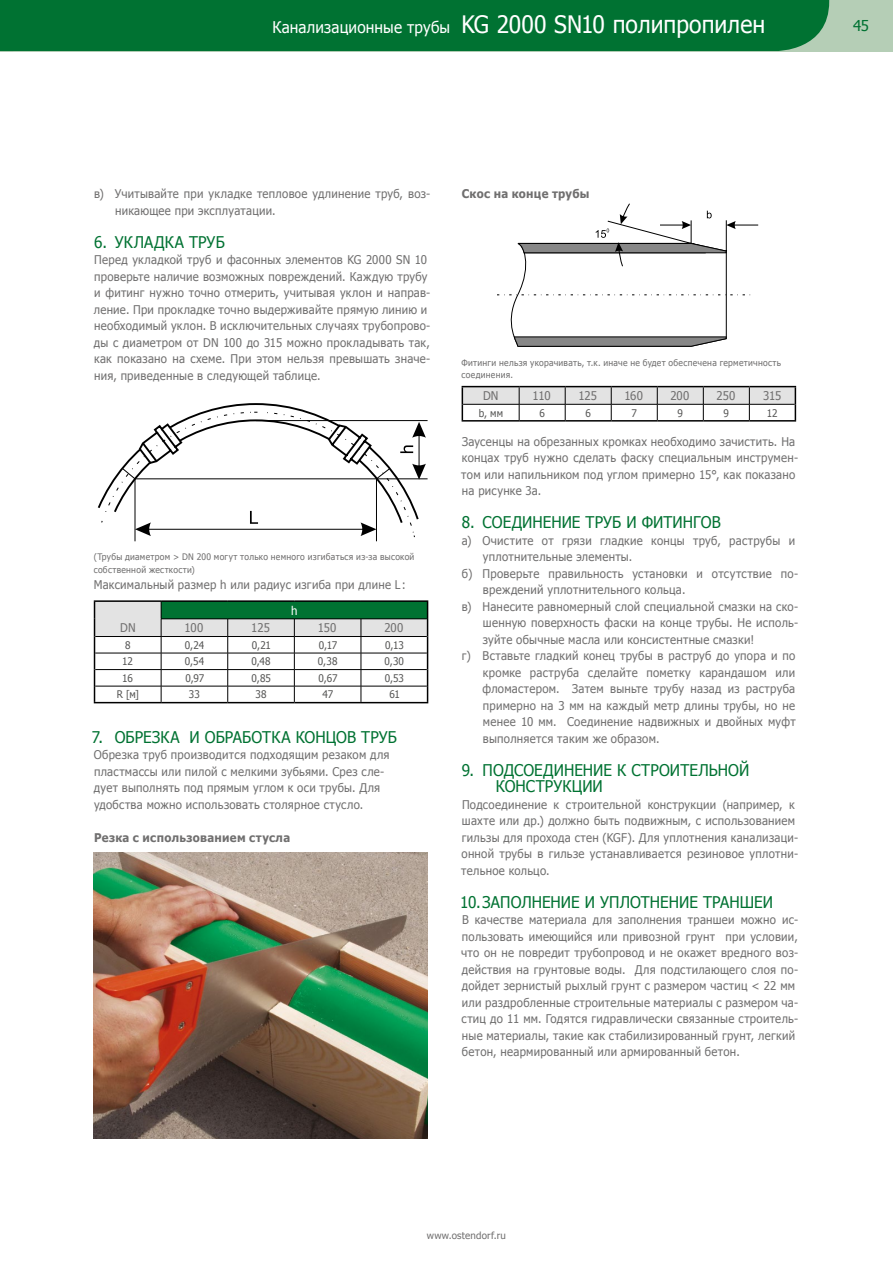
<style>
.page{position:relative;width:893px;height:1263px;background:#fff}
.page>*{position:absolute;margin:0;border:0;box-sizing:border-box;transform-origin:0 0}
.t1{font:24px "Tahoma";letter-spacing:.005em;color:#fff;scale:.95 1}
.t2{font:16.2px/16.5px "Tahoma";color:#007232;scale:.95 1}
.t3{font:15px "Tahoma";color:#007232}
.t4{font:12px/16.5px "Tahoma";letter-spacing:.025em;color:#706f6f;scale:.95 1}
.t5{font:700 12px "Tahoma";letter-spacing:.025em;color:#706f6f;scale:.95 1}
.t6{font:12px "Tahoma";color:#fff;scale:.95 1}
.t7{font:10.5px "Tahoma";letter-spacing:-.01em;color:#575756;scale:.95 1}
.t8{font:9.75px "Tahoma";letter-spacing:.02em;color:#706f6f}
.t9{font:9px/12.8px "Tahoma";letter-spacing:.03em;color:#706f6f;scale:.95 1}
.s1{font-size:16.2px}
</style>
<div class="page">
<hr style="left:256px;top:420px;width:172px;height:1px;background:#000">
<hr style="left:135px;top:478px;width:293px;height:1px;background:#000">
<svg style="left:97px;top:403px;width:329px;height:139px"></svg>
<hr style="left:94px;top:600px;width:67px;height:2px;background:#000">
<hr style="left:161px;top:600px;width:67px;height:2px;background:#000">
<hr style="left:228px;top:600px;width:66px;height:2px;background:#000">
<hr style="left:294px;top:600px;width:67px;height:2px;background:#000">
<hr style="left:361px;top:600px;width:67px;height:2px;background:#000">
<hr style="left:94px;top:702px;width:67px;height:1px;background:#000">
<hr style="left:161px;top:702px;width:67px;height:1px;background:#000">
<hr style="left:228px;top:702px;width:66px;height:1px;background:#000">
<hr style="left:294px;top:702px;width:67px;height:1px;background:#000">
<hr style="left:361px;top:702px;width:67px;height:1px;background:#000">
<svg style="left:94px;top:601px;width:334px;height:101px"></svg>
<hr style="left:361px;top:636px;width:66px;height:1px;background:#000">
<hr style="left:361px;top:653px;width:66px;height:1px;background:#000">
<hr style="left:361px;top:669px;width:66px;height:1px;background:#000">
<hr style="left:161px;top:618px;width:67px;height:1px;background:#000">
<hr style="left:228px;top:618px;width:66px;height:1px;background:#000">
<hr style="left:294px;top:618px;width:67px;height:1px;background:#000">
<hr style="left:361px;top:618px;width:66px;height:1px;background:#000">
<hr style="left:361px;top:686px;width:66px;height:1px;background:#000">
<img style="left:94px;top:852px;width:334px;height:287px">
<svg style="left:498px;top:203px;width:260px;height:144px"></svg>
<hr style="left:462px;top:420px;width:57px;height:2px;background:#000">
<hr style="left:703px;top:386px;width:46px;height:1px;background:#000">
<hr style="left:749px;top:386px;width:47px;height:1px;background:#000">
<svg style="left:462px;top:387px;width:334px;height:33px"></svg>
<hr style="left:519px;top:386px;width:46px;height:1px;background:#000">
<hr style="left:565px;top:386px;width:46px;height:1px;background:#000">
<hr style="left:611px;top:386px;width:46px;height:1px;background:#000">
<hr style="left:657px;top:386px;width:46px;height:1px;background:#000">
<hr style="left:519px;top:420px;width:46px;height:2px;background:#000">
<hr style="left:565px;top:420px;width:46px;height:2px;background:#000">
<hr style="left:611px;top:420px;width:46px;height:2px;background:#000">
<hr style="left:657px;top:420px;width:46px;height:2px;background:#000">
<hr style="left:703px;top:420px;width:46px;height:2px;background:#000">
<hr style="left:749px;top:420px;width:47px;height:2px;background:#000">
<hr style="left:462px;top:386px;width:57px;height:1px;background:#000">
<div style="left:0;top:0;width:893px;height:51px;background:#b5ceb6"></div>
<div style="left:0;top:0;width:829px;height:51px;background:#007232"></div>
<h1 class="t1" style="left:272px;top:8px;width:520px"><span class="s1">Канализационные трубы</span> KG 2000 SN10 полипропилен</h1>
<p class="t3" style="left:853px;top:16px;width:18px">45</p>
<p class="t4" style="left:115px;top:185px;width:333px;text-indent:-21px">в) Учитывайте при укладке тепловое удлинение труб, воз&shy;никающее при эксплуатации.</p>
<h2 class="t2" style="left:94px;top:233px;width:139px">6. УКЛАДКА ТРУБ</h2>
<p class="t4" style="left:94px;top:251px;width:356px">Перед укладкой труб и фасонных элементов KG 2000 SN 10 проверьте наличие возможных повреждений. Каждую трубу и фитинг нужно точно отмерить, учитывая уклон и направ&shy;ление. При прокладке точно выдерживайте прямую линию и необходимый уклон. В исключительных случаях трубопрово&shy;ды с диаметром от DN 100 до 315 можно прокладывать так, как показано на схеме. При этом нельзя превышать значе&shy;ния, приведенные в следующей таблице.</p>
<p class="t9" style="left:94px;top:550px;width:339px">(Трубы диаметром &gt; DN 200 могут только немного изгибаться из-за высокой собственной жесткости)</p>
<p class="t4" style="left:94px;top:576px;width:330px">Максимальный размер h или радиус изгиба при длине L :</p>
<p class="t6" style="left:291px;top:602px;width:8px">h</p>
<p class="t4" style="left:120px;top:619px;width:18px">DN</p>
<p class="t4" style="left:184px;top:619px;width:21px">100</p>
<p class="t4" style="left:251px;top:619px;width:21px">125</p>
<p class="t4" style="left:318px;top:619px;width:21px">150</p>
<p class="t4" style="left:384px;top:619px;width:22px">200</p>
<p class="t7" style="left:125px;top:638px;width:7px">8</p>
<p class="t7" style="left:185px;top:638px;width:22px">0,24</p>
<p class="t7" style="left:252px;top:638px;width:22px">0,21</p>
<p class="t7" style="left:319px;top:638px;width:21px">0,17</p>
<p class="t7" style="left:385px;top:638px;width:21px">0,13</p>
<p class="t7" style="left:122px;top:654px;width:13px">12</p>
<p class="t7" style="left:185px;top:654px;width:22px">0,54</p>
<p class="t7" style="left:252px;top:654px;width:22px">0,48</p>
<p class="t7" style="left:318px;top:654px;width:22px">0,38</p>
<p class="t7" style="left:385px;top:654px;width:22px">0,30</p>
<p class="t7" style="left:122px;top:671px;width:13px">16</p>
<p class="t7" style="left:185px;top:671px;width:21px">0,97</p>
<p class="t7" style="left:252px;top:671px;width:22px">0,85</p>
<p class="t7" style="left:319px;top:671px;width:22px">0,67</p>
<p class="t7" style="left:385px;top:671px;width:22px">0,53</p>
<p class="t7" style="left:117px;top:687px;width:25px">R [м]</p>
<p class="t7" style="left:189px;top:687px;width:13px">33</p>
<p class="t7" style="left:255px;top:687px;width:13px">38</p>
<p class="t7" style="left:322px;top:687px;width:13px">47</p>
<p class="t7" style="left:389px;top:687px;width:13px">61</p>
<h2 class="t2" style="left:92px;top:728px;width:323px">7. ОБРЕЗКА И ОБРАБОТКА КОНЦОВ ТРУБ</h2>
<p class="t4" style="left:94px;top:746px;width:313px">Обрезка труб производится подходящим резаком для пластмассы или пилой с мелкими зубьями. Срез сле&shy;дует выполнять под прямым углом к оси трубы. Для удобства можно использовать столярное стусло.</p>
<p class="t5" style="left:94px;top:829px;width:208px">Резка с использованием стусла</p>
<p class="t5" style="left:462px;top:186px;width:136px">Скос на конце трубы</p>
<p class="t9" style="left:462px;top:357px;width:338px;line-height:12px">Фитинги нельзя укорачивать, т.к. иначе не будет обеспечена герметичность соединения.</p>
<p class="t4" style="left:483px;top:387px;width:18px">DN</p>
<p class="t4" style="left:533px;top:387px;width:20px">110</p>
<p class="t4" style="left:578px;top:387px;width:21px">125</p>
<p class="t4" style="left:624px;top:387px;width:21px">160</p>
<p class="t4" style="left:670px;top:387px;width:22px">200</p>
<p class="t4" style="left:716px;top:387px;width:21px">250</p>
<p class="t4" style="left:763px;top:387px;width:21px">315</p>
<p class="t7" style="left:479px;top:406px;width:27px">b, мм</p>
<p class="t7" style="left:540px;top:406px;width:7px">6</p>
<p class="t7" style="left:586px;top:406px;width:7px">6</p>
<p class="t7" style="left:631px;top:406px;width:7px">7</p>
<p class="t7" style="left:677px;top:406px;width:7px">9</p>
<p class="t7" style="left:724px;top:406px;width:7px">9</p>
<p class="t7" style="left:767px;top:406px;width:13px">12</p>
<p class="t4" style="left:461px;top:433px;width:356px">Заусенцы на обрезанных кромках необходимо зачистить. На концах труб нужно сделать фаску специальным инструмен&shy;том или напильником под углом примерно 15°, как показано на рисунке 3а.</p>
<h2 class="t2" style="left:462px;top:513px;width:274px">8. СОЕДИНЕНИЕ ТРУБ И ФИТИНГОВ</h2>
<p class="t4" style="left:462px;top:532px;width:352px">а) Очистите от грязи гладкие концы труб, раструбы и</p>
<p class="t4" style="left:483px;top:548px;width:159px">уплотнительные элементы.</p>
<p class="t4" style="left:462px;top:565px;width:356px">б) Проверьте правильность установки и отсутствие по-</p>
<p class="t4" style="left:483px;top:581px;width:215px">вреждений уплотнительного кольца.</p>
<p class="t4" style="left:462px;top:598px;width:355px">в) Нанесите равномерный слой специальной смазки на ско-</p>
<p class="t4" style="left:483px;top:614px;width:333px">шенную поверхность фаски на конце трубы. Не исполь-</p>
<p class="t4" style="left:483px;top:631px;width:287px">зуйте обычные масла или консистентные смазки!</p>
<p class="t4" style="left:462px;top:647px;width:352px">г) Вставьте гладкий конец трубы в раструб до упора и по</p>
<p class="t4" style="left:483px;top:664px;width:330px">кромке раструба сделайте пометку карандашом или</p>
<p class="t4" style="left:482px;top:680px;width:331px">фломастером. Затем выньте трубу назад из раструба</p>
<p class="t4" style="left:483px;top:697px;width:330px">примерно на 3 мм на каждый метр длины трубы, но не</p>
<p class="t4" style="left:483px;top:713px;width:331px">менее 10 мм. Соединение надвижных и двойных муфт</p>
<p class="t4" style="left:483px;top:730px;width:187px">выполняется таким же образом.</p>
<h2 class="t2" style="left:496px;top:761px;width:268px;text-indent:-34px">9. ПОДСОЕДИНЕНИЕ К СТРОИТЕЛЬНОЙ<br>КОНСТРУКЦИИ</h2>
<p class="t4" style="left:461px;top:796px;width:356px">Подсоединение к строительной конструкции (например, к шахте или др.) должно быть подвижным, с использованием гильзы для прохода стен (KGF). Для уплотнения канализаци&shy;онной трубы в гильзе устанавливается резиновое уплотни&shy;тельное кольцо.</p>
<h2 class="t2" style="left:460px;top:893px;width:331px">10.ЗАПОЛНЕНИЕ И УПЛОТНЕНИЕ ТРАНШЕИ</h2>
<p class="t4" style="left:461px;top:911px;width:356px">В качестве материала для заполнения траншеи можно ис&shy;пользовать имеющийся или привозной грунт при условии, что он не повредит трубопровод и не окажет вредного воз&shy;действия на грунтовые воды. Для подстилающего слоя по&shy;дойдет зернистый рыхлый грунт с размером частиц &lt; 22 мм или раздробленные строительные материалы с размером ча&shy;стиц до 11 мм. Годятся гидравлически связанные строитель&shy;ные материалы, такие как стабилизированный грунт, легкий бетон, неармированный или армированный бетон.</p>
<p class="t8" style="left:427px;top:1228px;width:81px">www.ostendorf.ru</p>
</div>
